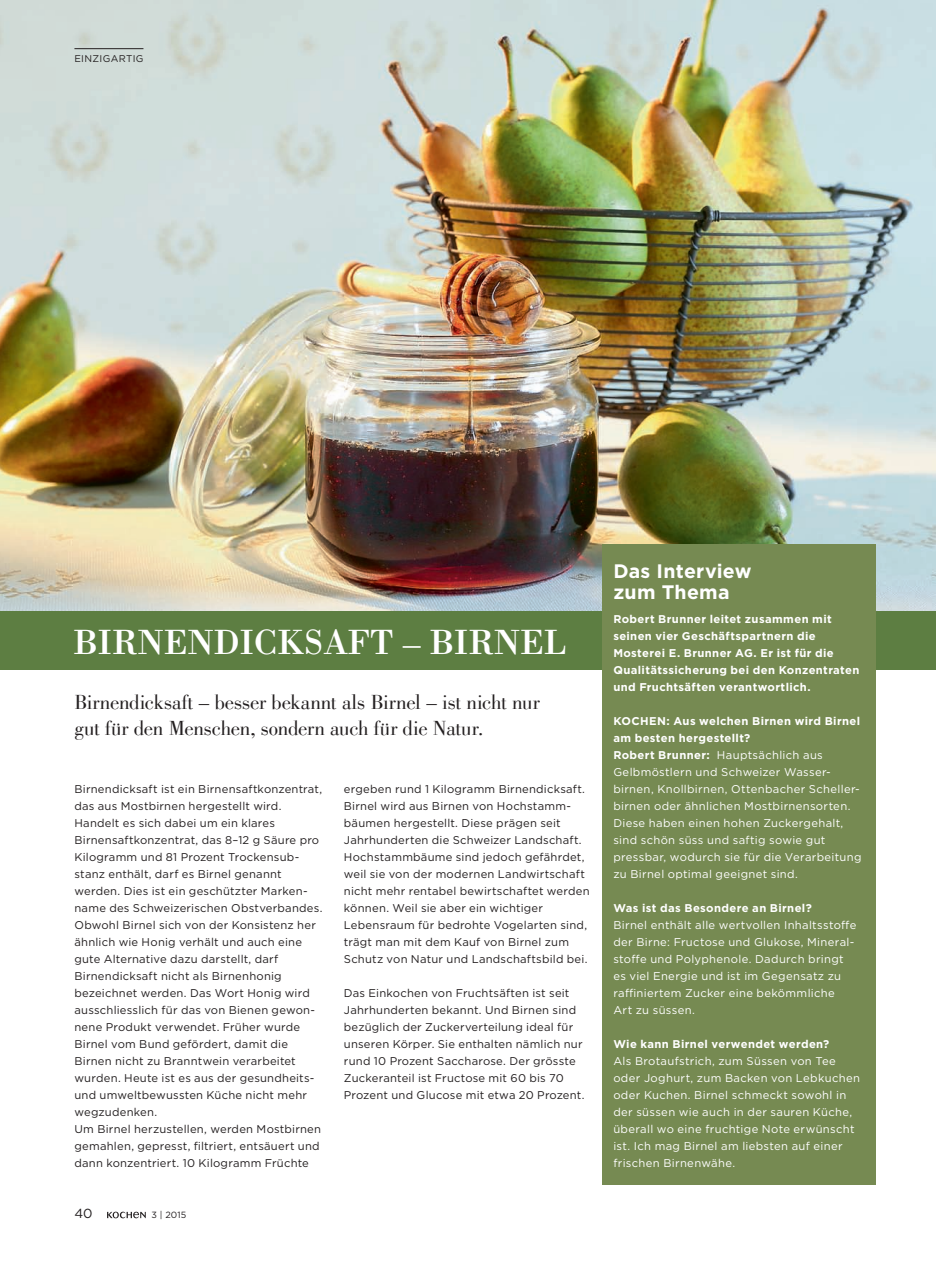
<style>
.page{position:relative;width:936px;height:1263px;background:#fff}
.page>*{position:absolute;margin:0;border:0;box-sizing:border-box;transform-origin:0 0}
.t1{font:36px "Bodoni LT";color:#fff}
.t2{font:21px/26.2px "Bodoni LT";letter-spacing:-.015em;color:#231f20}
.t3{font:700 19.5px/21px "Gotham";letter-spacing:.015em;color:#fff}
.t4{font:13.2px "Gotham";color:#231f20}
.t5{font:11.25px/17px "Gotham";letter-spacing:.02em;color:#231f20}
.t6{font:11.25px/17px "Gotham";letter-spacing:.03em;color:#fff}
.t7{font:700 11.25px/17px "Gotham";letter-spacing:.03em;color:#fff}
.t8{font:9.75px "Gotham";letter-spacing:.03em;color:#231f20}
.t9{font:9px "Gotham";color:#231f20}
.s1{font-weight:700}
</style>
<div class="page">
<img style="left:0;top:0;width:935px;height:612px">
<svg style="left:107px;top:1212px;width:39px;height:6px"></svg>
<hr style="left:74px;top:48px;width:69px;height:1px;background:#231f20">
<hr style="left:935px;top:612px;width:1px;height:42px;background:#5d7e42">
<div style="left:0;top:612px;width:935px;height:58px;background:#5d7e42"></div>
<div style="left:602px;top:544px;width:273px;height:640px;background:#768a52"></div>
<p class="t8" style="left:74px;top:52px;width:71px">EINZIGARTIG</p>
<h1 class="t1" style="left:74px;top:620px;width:494px">BIRNENDICKSAFT – BIRNEL</h1>
<h2 class="t2" style="left:74px;top:689px;width:467px">Birnendicksaft – besser bekannt als Birnel – ist nicht nur gut für den Menschen, sondern auch für die Natur.</h2>
<p class="t5" style="left:74px;top:780px;width:249px">Birnendicksaft ist ein Birnensaftkonzentrat, das aus Mostbirnen hergestellt wird.<br>Handelt es sich dabei um ein klares Birnensaftkonzentrat, das 8–12 g Säure pro Kilogramm und 81 Prozent Trockensub&shy;stanz enthält, darf es Birnel genannt werden. Dies ist ein geschützter Marken&shy;name des Schweizerischen Obstverbandes.<br>Obwohl Birnel sich von der Konsistenz her ähnlich wie Honig verhält und auch eine gute Alternative dazu darstellt, darf Birnendicksaft nicht als Birnenhonig bezeichnet werden. Das Wort Honig wird ausschliesslich für das von Bienen gewon&shy;nene Produkt verwendet. Früher wurde Birnel vom Bund gefördert, damit die Birnen nicht zu Branntwein verarbeitet wurden. Heute ist es aus der gesundheits&shy;und umweltbewussten Küche nicht mehr wegzudenken.<br>Um Birnel herzustellen, werden Mostbirnen gemahlen, gepresst, filtriert, entsäuert und dann konzentriert. 10 Kilogramm Früchte</p>
<p class="t5" style="left:344px;top:780px;width:247px">ergeben rund 1 Kilogramm Birnendicksaft.<br>Birnel wird aus Birnen von Hochstamm&shy;bäumen hergestellt. Diese prägen seit Jahrhunderten die Schweizer Landschaft.<br>Hochstammbäume sind jedoch gefährdet, weil sie von der modernen Landwirtschaft nicht mehr rentabel bewirtschaftet werden können. Weil sie aber ein wichtiger Lebensraum für bedrohte Vogelarten sind, trägt man mit dem Kauf von Birnel zum Schutz von Natur und Landschaftsbild bei.</p>
<p class="t5" style="left:344px;top:984px;width:242px">Das Einkochen von Fruchtsäften ist seit Jahrhunderten bekannt. Und Birnen sind bezüglich der Zuckerverteilung ideal für unseren Körper. Sie enthalten nämlich nur rund 10 Prozent Saccharose. Der grösste Zuckeranteil ist Fructose mit 60 bis 70<br>Prozent und Glucose mit etwa 20 Prozent.</p>
<p class="t4" style="left:74px;top:1205px;width:20px">40</p>
<p class="t9" style="left:151px;top:1209px;width:36px">3 | 2015</p>
<h3 class="t3" style="left:613px;top:560px;width:140px">Das Interview zum Thema</h3>
<p class="t7" style="left:613px;top:610px;width:248px">Robert Brunner leitet zusammen mit seinen vier Geschäftspartnern die Mosterei E. Brunner AG. Er ist für die Qualitätssicherung bei den Konzentraten und Fruchtsäften verantwortlich.</p>
<p class="t6" style="left:613px;top:712px;width:249px"><span class="s1">KOCHEN: Aus welchen Birnen wird Birnel am besten hergestellt?<br>Robert Brunner:</span> Hauptsächlich aus Gelbmöstlern und Schweizer Wasser&shy;birnen, Knollbirnen, Ottenbacher Scheller&shy;birnen oder ähnlichen Mostbirnensorten.<br>Diese haben einen hohen Zuckergehalt, sind schön süss und saftig sowie gut pressbar, wodurch sie für die Verarbeitung zu Birnel optimal geeignet sind.</p>
<p class="t7" style="left:613px;top:900px;width:200px">Was ist das Besondere an Birnel?</p>
<p class="t6" style="left:613px;top:916px;width:245px">Birnel enthält alle wertvollen Inhaltsstoffe der Birne: Fructose und Glukose, Mineral&shy;stoffe und Polyphenole. Dadurch bringt es viel Energie und ist im Gegensatz zu raffiniertem Zucker eine bekömmliche<br>Art zu süssen.</p>
<p class="t7" style="left:613px;top:1036px;width:217px">Wie kann Birnel verwendet werden?</p>
<p class="t6" style="left:613px;top:1052px;width:248px">Als Brotaufstrich, zum Süssen von Tee oder Joghurt, zum Backen von Lebkuchen oder Kuchen. Birnel schmeckt sowohl in der süssen wie auch in der sauren Küche, überall wo eine fruchtige Note erwünscht ist. Ich mag Birnel am liebsten auf einer frischen Birnenwähe.</p>
</div>
